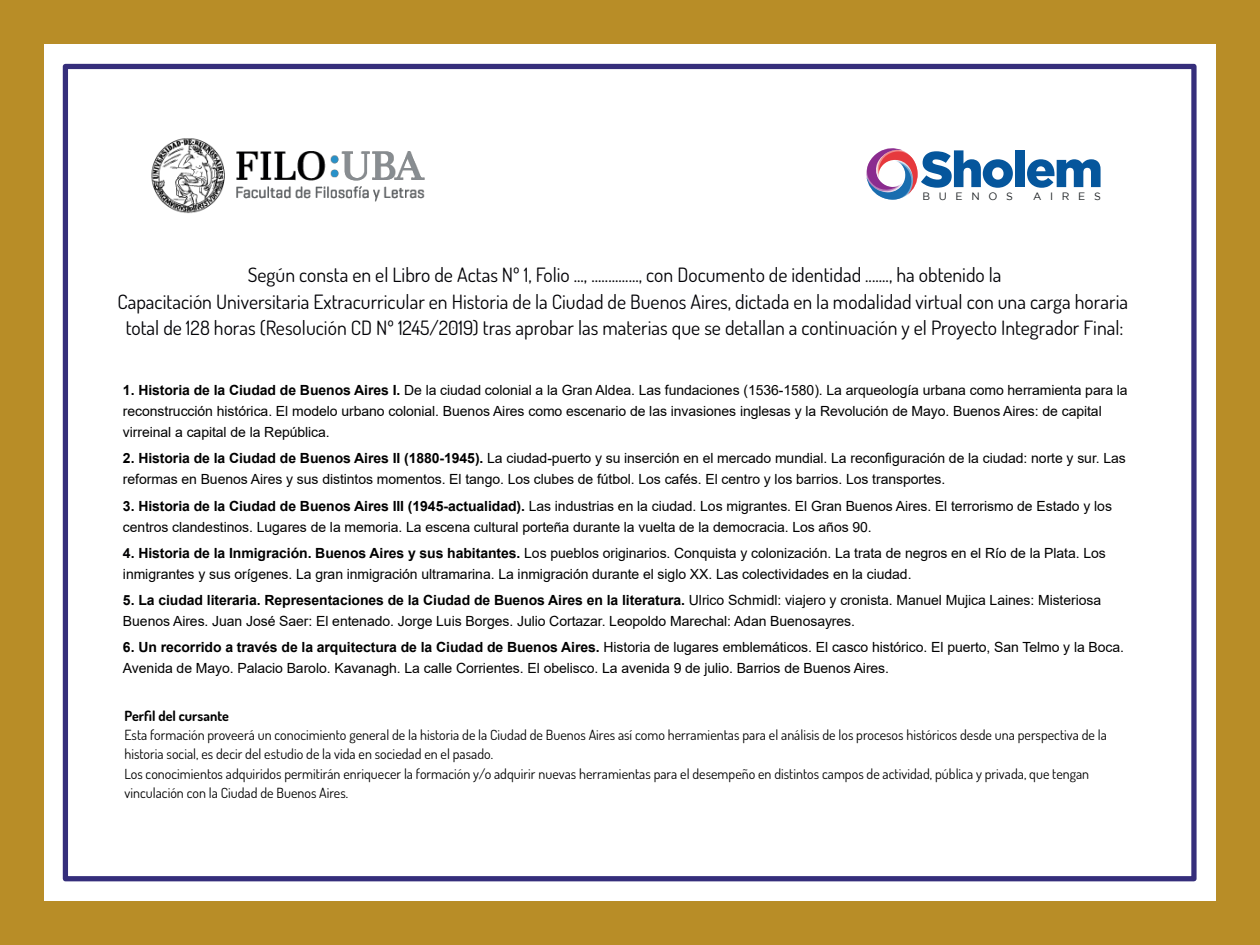
<style>
.page{position:relative;width:1260px;height:945px;background:#b88d27}
.page>*{position:absolute;margin:0;border:0;box-sizing:border-box;transform-origin:0 0}
.t1{font:900 50.23px "Gotham";letter-spacing:-.04em;color:#05569c}
.t2{font:19.78px/26.2px "Dosis";color:#020206;text-align:center}
.t3{font:14px/21px "Arial";letter-spacing:-.005em;color:#000001}
.t4{font:14px/19.2px "Dosis";color:#000001}
.t5{font:700 14px "Dosis";color:#000001}
.t6{font:10.67px "Gotham";letter-spacing:.81em;color:#1e2225}
.s1{font-weight:700}
</style>
<div class="page">
<div style="left:44px;top:44px;width:1172px;height:857px;background:#fff"></div>
<div style="left:63px;top:64px;width:1134px;height:817px;border:5px solid #352e7b"></div>
<img style="left:151px;top:138px;width:274px;height:76px">
<svg style="left:866px;top:148px;width:52px;height:52px"></svg>
<h1 class="t1" style="left:920px;top:140px;width:184px">Sholem</h1>
<p class="t6" style="left:923px;top:190px;width:92px">BUENOS</p>
<p class="t6" style="left:1033px;top:190px;width:69px">AIRES</p>
<p class="t2" style="left:117px;top:262px;width:1012px">Según consta en el Libro de Actas Nº 1, Folio ..., .............., con Documento de identidad ......., ha obtenido la<br>Capacitación Universitaria Extracurricular en Historia de la Ciudad de Buenos Aires, dictada en la modalidad virtual con una carga horaria total de 128 horas (Resolución CD Nº 1245/2019) tras aprobar las materias que se detallan a continuación y el Proyecto Integrador Final:</p>
<p class="t3" style="left:123px;top:380px;width:1006px"><span class="s1">1. Historia de la Ciudad de Buenos Aires I.</span> De la ciudad colonial a la Gran Aldea. Las fundaciones (1536-1580). La arqueología urbana como herramienta para la reconstrucción histórica. El modelo urbano colonial. Buenos Aires como escenario de las invasiones inglesas y la Revolución de Mayo. Buenos Aires: de capital virreinal a capital de la República.</p>
<p class="t3" style="left:123px;top:448px;width:1004px"><span class="s1">2. Historia de la Ciudad de Buenos Aires II (1880-1945).</span> La ciudad-puerto y su inserción en el mercado mundial. La reconfiguración de la ciudad: norte y sur. Las reformas en Buenos Aires y sus distintos momentos. El tango. Los clubes de fútbol. Los cafés. El centro y los barrios. Los transportes.</p>
<p class="t3" style="left:123px;top:495px;width:991px"><span class="s1">3. Historia de la Ciudad de Buenos Aires III (1945-actualidad).</span> Las industrias en la ciudad. Los migrantes. El Gran Buenos Aires. El terrorismo de Estado y los centros clandestinos. Lugares de la memoria. La escena cultural porteña durante la vuelta de la democracia. Los años 90.</p>
<p class="t3" style="left:123px;top:542px;width:984px"><span class="s1">4. Historia de la Inmigración. Buenos Aires y sus habitantes.</span> Los pueblos originarios. Conquista y colonización. La trata de negros en el Río de la Plata. Los inmigrantes y sus orígenes. La gran inmigración ultramarina. La inmigración durante el siglo XX. Las colectividades en la ciudad.</p>
<p class="t3" style="left:123px;top:590px;width:980px"><span class="s1">5. La ciudad literaria. Representaciones de la Ciudad de Buenos Aires en la literatura.</span> Ulrico Schmidl: viajero y cronista. Manuel Mujica Laines: Misteriosa<br>Buenos Aires. Juan José Saer: El entenado. Jorge Luis Borges. Julio Cortazar. Leopoldo Marechal: Adan Buenosayres.</p>
<p class="t3" style="left:123px;top:637px;width:1003px"><span class="s1">6. Un recorrido a través de la arquitectura de la Ciudad de Buenos Aires.</span> Historia de lugares emblemáticos. El casco histórico. El puerto, San Telmo y la Boca.<br>Avenida de Mayo. Palacio Barolo. Kavanagh. La calle Corrientes. El obelisco. La avenida 9 de julio. Barrios de Buenos Aires.</p>
<p class="t5" style="left:125px;top:707px;width:106px">Perfil del cursante</p>
<p class="t4" style="left:125px;top:725px;width:984px">Esta formación proveerá un conocimiento general de la historia de la Ciudad de Buenos Aires así como herramientas para el análisis de los procesos históricos desde una perspectiva de la historia social, es decir del estudio de la vida en sociedad en el pasado.<br>Los conocimientos adquiridos permitirán enriquecer la formación y/o adquirir nuevas herramientas para el desempeño en distintos campos de actividad, pública y privada, que tengan vinculación con la Ciudad de Buenos Aires.</p>
</div>
